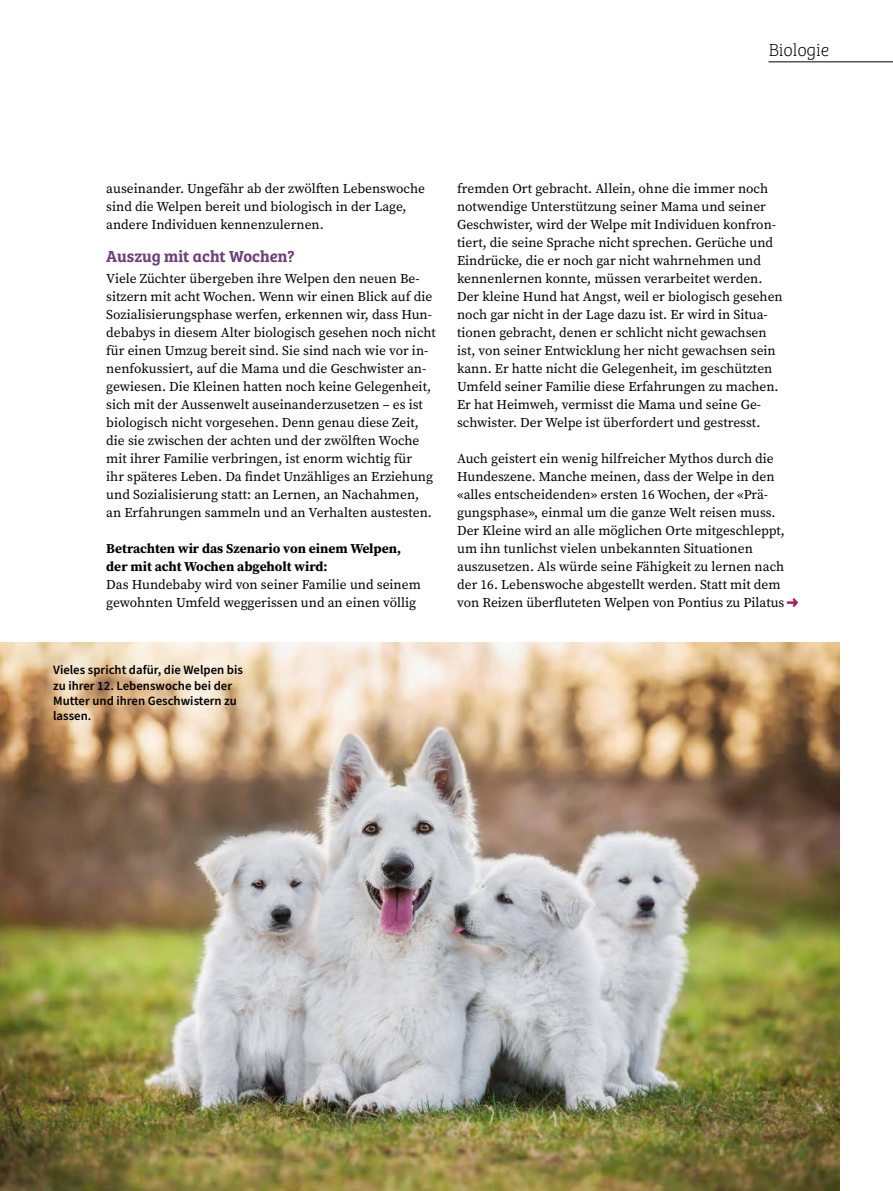
<style>
.page{position:relative;width:893px;height:1191px;background:#fff}
.page>*{position:absolute;margin:0;border:0;box-sizing:border-box;transform-origin:0 0}
.Rubrik_Rechts{font:18px "Bree Serif Th";letter-spacing:-.01em;color:#000}
.Untertitel{font:16.5px "Bree Serif Sb";color:#6d407b}
.Lauftext_9_12{font:13.5px/18px "Source Serif Pro";color:#000}
.Lauftext_9_12-2{font:700 13.5px/18px "Source Serif Pro";color:#000}
.Bildlegende{font:600 12.75px/15.3px "Source Sans Pro";color:#000}
</style>
<div class="page">
<img style="left:0;top:642px;width:840px;height:549px">
<svg style="left:787px;top:598px;width:11px;height:9px"></svg>
<div style="left:24px;top:636px;width:246px;height:114px;background:#fff;opacity:.9"></div>
<hr style="left:768px;top:61px;width:125px;height:1px;background:#000">
<p class="Rubrik_Rechts" style="left:769px;top:37px;width:62px">Biologie</p>
<p class="Lauftext_9_12" style="left:106px;top:180px;width:320px">auseinander. Ungefähr ab der zwölften Lebenswoche sind die Welpen bereit und biologisch in der Lage, andere Individuen kennenzulernen.</p>
<p class="Untertitel" style="left:106px;top:244px;width:190px">Auszug mit acht Wochen?</p>
<p class="Lauftext_9_12" style="left:106px;top:270px;width:331px">Viele Züchter übergeben ihre Welpen den neuen Be&shy;sitzern mit acht Wochen. Wenn wir einen Blick auf die Sozialisierungsphase werfen, erkennen wir, dass Hun&shy;debabys in diesem Alter biologisch gesehen noch nicht für einen Umzug bereit sind. Sie sind nach wie vor in&shy;nenfokussiert, auf die Mama und die Geschwister an&shy;gewiesen. Die Kleinen hatten noch keine Gelegenheit, sich mit der Aussenwelt auseinanderzusetzen – es ist biologisch nicht vorgesehen. Denn genau diese Zeit, die sie zwischen der achten und der zwölften Woche mit ihrer Familie verbringen, ist enorm wichtig für<br>ihr späteres Leben. Da findet Unzähliges an Erziehung und Sozialisierung statt: an Lernen, an Nachahmen, an Erfahrungen sammeln und an Verhalten austesten.</p>
<p class="Lauftext_9_12-2" style="left:106px;top:539px;width:296px">Betrachten wir das Szenario von einem Welpen, der mit acht Wochen abgeholt wird:</p>
<p class="Lauftext_9_12" style="left:106px;top:576px;width:316px">Das Hundebaby wird von seiner Familie und seinem gewohnten Umfeld weggerissen und an einen völlig</p>
<p class="Lauftext_9_12" style="left:457px;top:180px;width:327px">fremden Ort gebracht. Allein, ohne die immer noch notwendige Unterstützung seiner Mama und seiner Geschwister, wird der Welpe mit Individuen konfron&shy;tiert, die seine Sprache nicht sprechen. Gerüche und Eindrücke, die er noch gar nicht wahrnehmen und kennenlernen konnte, müssen verarbeitet werden.<br>Der kleine Hund hat Angst, weil er biologisch gesehen noch gar nicht in der Lage dazu ist. Er wird in Situa&shy;tionen gebracht, denen er schlicht nicht gewachsen ist, von seiner Entwicklung her nicht gewachsen sein kann. Er hatte nicht die Gelegenheit, im geschützten Umfeld seiner Familie diese Erfahrungen zu machen.<br>Er hat Heimweh, vermisst die Mama und seine Ge&shy;schwister. Der Welpe ist überfordert und gestresst.</p>
<p class="Lauftext_9_12" style="left:457px;top:450px;width:329px">Auch geistert ein wenig hilfreicher Mythos durch die Hundeszene. Manche meinen, dass der Welpe in den «alles entscheidenden» ersten 16 Wochen, der «Prä&shy;gungsphase», einmal um die ganze Welt reisen muss.<br>Der Kleine wird an alle möglichen Orte mitgeschleppt, um ihn tunlichst vielen unbekannten Situationen auszusetzen. Als würde seine Fähigkeit zu lernen nach der 16. Lebenswoche abgestellt werden. Statt mit dem von Reizen überfluteten Welpen von Pontius zu Pilatus</p>
<p class="Bildlegende" style="left:53px;top:663px;width:191px">Vieles spricht dafür, die Welpen bis zu ihrer 12. Lebenswoche bei der<br>Mutter und ihren Geschwistern zu lassen.</p>
</div>
